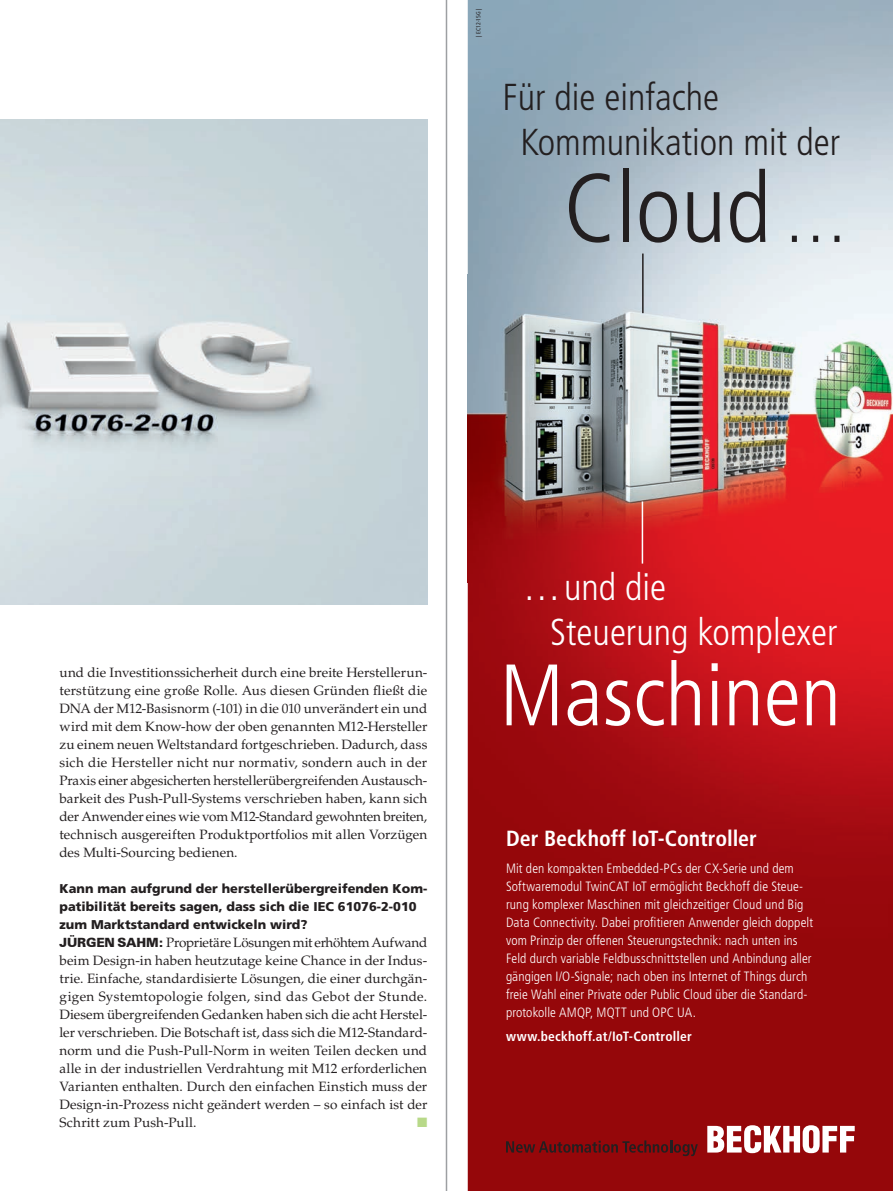
<style>
.page{position:relative;width:893px;height:1191px;background:#fff}
.page>*{position:absolute;margin:0;border:0;box-sizing:border-box;transform-origin:0 0}
.t1{font:300 condensed 97.5px "Frutiger LT Pro";color:#231f20}
.t2{font:300 condensed 87px "Frutiger LT Pro";color:#fff}
.t3{font:300 condensed 37.5px/45px "Frutiger LT Pro";color:#231f20}
.t4{font:300 condensed 37.5px/45px "Frutiger LT Pro";color:#fff}
.t5{font:700 condensed 21.9px "Frutiger LT Pro";color:#fff}
.t6{font:13.5px/18px "Palatino LT Std";letter-spacing:.01em;color:#231f20;text-align:justify}
.t7{font:300 condensed 13.5px/18px "Frutiger LT Pro";letter-spacing:.005em;color:#fff}
.t8{font:700 condensed 13.5px "Frutiger LT Pro";letter-spacing:.015em;color:#fff}
.t9{font:13.5px "Zapf Dingbats Std";color:#b8d989}
.t10{font:900 12.75px/18px "Frutiger LT Std";color:#231f20}
.t11{font:condensed 6px "Frutiger LT Pro";color:#231f20}
.s1{font-weight:700}
.s2{font-size:63.9px}
.s3{font-family:"Zurich BT";font-weight:900;font-size:12.75px}
</style>
<div class="page">
<img style="left:0;top:119px;width:427px;height:485px">
<hr style="left:446px;top:0;width:1px;height:1191px;background:#9d9fa2">
<img style="left:468px;top:0;width:425px;height:1191px">
<img style="left:468px;top:274px;width:425px;height:309px">
<hr style="left:642px;top:253px;width:2px;height:60px;background:#231f20">
<hr style="left:642px;top:501px;width:1px;height:62px;background:#fff">
<svg style="left:506px;top:1140px;width:192px;height:16px;background:#740d10"></svg>
<svg style="left:707px;top:1125px;width:148px;height:28px"></svg>
<p class="t11" style="left:475px;top:37px;width:30px;rotate:-90deg"><span class="s1">|</span> EC12-15G <span class="s1">|</span></p>
<h3 class="t3" style="left:520px;top:75px;width:321px;text-indent:-18px">Für die einfache<br>Kommunikation mit der</h3>
<h1 class="t1" style="left:563px;top:152px;width:286px">Cloud <span class="s2">…</span></h1>
<p class="t6" style="left:60px;top:663px;width:369px">und die Investitionssicherheit durch eine breite Herstellerun&shy;terstützung eine große Rolle. Aus diesen Gründen ießt die DNA der M12-Basisnorm (-101) in die 010 unverändert ein und wird mit dem Know-how der oben genannten M12-Hersteller zu einem neuen Weltstandard fortgeschrieben. Dadurch, dass sich die Hersteller nicht nur normativ, sondern auch in der Praxis einer abgesicherten herstellerübergreifenden Austausch&shy;barkeit des Push-Pull-Systems verschrieben haben, kann sich der Anwender eines wie vom M12-Standard gewohnten breiten, technisch ausgereiften Produktportfolios mit allen Vorzügen des Multi-Sourcing bedienen.</p>
<p class="t10" style="left:60px;top:879px;width:369px">Kann man aufgrund der herstellerübergreifenden Kom&shy;patibilität bereits sagen, dass sich die IEC 61076-2-010 zum Marktstandard entwickeln wird?</p>
<p class="t6" style="left:60px;top:933px;width:369px"><span class="s3">JÜRGEN SAHM:</span> Proprietäre Lösungen mit erhöhtem Aufwand beim Design-in haben heutzutage keine Chance in der Indus&shy;trie. Einfache, standardisierte Lösungen, die einer durchgän&shy;gigen Systemtopologie folgen, sind das Gebot der Stunde.<br>Diesem übergreifenden Gedanken haben sich die acht Herstel&shy;ler verschrieben. Die Botschaft ist, dass sich die M12-Standard&shy;norm und die Push-Pull-Norm in weiten Teilen decken und alle in der industriellen Verdrahtung mit M12 erforderlichen Varianten enthalten. Durch den einfachen Einstich muss der Design-in-Prozess nicht geändert werden – so einfach ist der Schritt zum Push-Pull.</p>
<p class="t9" style="left:417px;top:1115px;width:12px">■</p>
<h3 class="t4" style="left:550px;top:564px;width:289px;text-indent:-27px">… und die<br>Steuerung komplexer</h3>
<h2 class="t2" style="left:500px;top:645px;width:343px">Maschinen</h2>
<h3 class="t5" style="left:506px;top:825px;width:252px">Der Beckhoff IoT-Controller</h3>
<p class="t7" style="left:506px;top:859px;width:309px">Mit den kompakten Embedded-PCs der CX-Serie und dem Softwaremodul TwinCAT IoT ermöglicht Beckhoff die Steue&shy;rung komplexer Maschinen mit gleichzeitiger Cloud und Big Data Connectivity. Dabei profitieren Anwender gleich doppelt vom Prinzip der offenen Steuerungstechnik: nach unten ins Feld durch variable Feldbusschnittstellen und Anbindung aller gängigen I/O-Signale; nach oben ins Internet of Things durch freie Wahl einer Private oder Public Cloud über die Standard&shy;protokolle AMQP, MQTT und OPC UA.</p>
<p class="t8" style="left:506px;top:1028px;width:187px">www.beckhoff.at/IoT-Controller</p>
</div>
